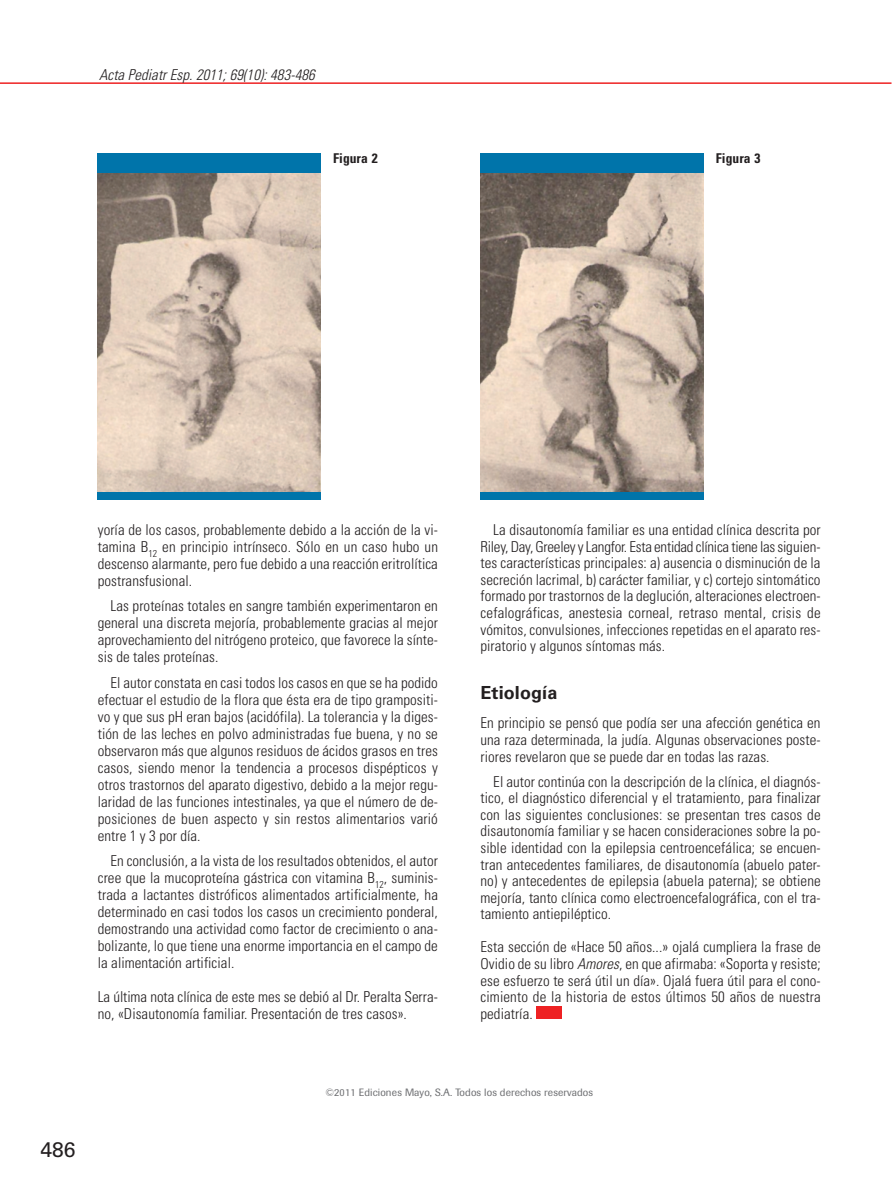
<style>
.page{position:relative;width:893px;height:1191px;background:#fff}
.page>*{position:absolute;margin:0;border:0;box-sizing:border-box;transform-origin:0 0}
.t1{font:21px "Univers LT Std";color:#231f20}
.t2{font:700 18px "Univers LT Std";letter-spacing:.005em;color:#231f20}
.t3{font:300 condensed 15px/17px "Univers LT Std";letter-spacing:.005em;color:#231f20;text-align:justify}
.t4{font:italic 300 condensed 15px "Univers LT Std";letter-spacing:.005em;color:#231f20}
.t5{font:700 condensed 13.5px "Univers LT Std";letter-spacing:.005em;color:#231f20}
.t6{font:10.5px "Imago";letter-spacing:.01em;color:#6c6d70}
.s1{font-style:italic}
</style>
<div class="page">
<hr style="left:0;top:82px;width:891px;height:2px;background:#ee2123">
<div style="left:536px;top:1006px;width:26px;height:12px;background:#ee2123"></div>
<img style="left:98px;top:173px;width:223px;height:318px">
<div style="left:98px;top:153px;width:223px;height:20px;background:#0074aa"></div>
<div style="left:98px;top:491px;width:223px;height:8px;background:#0074aa"></div>
<img style="left:480px;top:173px;width:223px;height:318px">
<div style="left:480px;top:153px;width:223px;height:20px;background:#0074aa"></div>
<div style="left:480px;top:491px;width:223px;height:8px;background:#0074aa"></div>
<p class="t4" style="left:99px;top:67px;width:217px">Acta Pediatr Esp. 2011; 69(10): 483-486</p>
<p class="t5" style="left:333px;top:152px;width:46px">Figura 2</p>
<p class="t5" style="left:716px;top:152px;width:46px">Figura 3</p>
<p class="t3" style="left:98px;top:522px;width:342px">yoría de los casos, probablemente debido a la acción de la vi&shy;tamina B<sub>12</sub> en principio intrínseco. Sólo en un caso hubo un descenso alarmante, pero fue debido a una reacción eritrolítica postransfusional.</p>
<p class="t3" style="left:98px;top:598px;width:342px;text-indent:13px">Las proteínas totales en sangre también experimentaron en general una discreta mejoría, probablemente gracias al mejor aprovechamiento del nitrógeno proteico, que favorece la sínte&shy;sis de tales proteínas.</p>
<p class="t3" style="left:98px;top:675px;width:342px;text-indent:13px">El autor constata en casi todos los casos en que se ha podido efectuar el estudio de la flora que ésta era de tipo grampositi&shy;vo y que sus pH eran bajos (acidófila). La tolerancia y la diges&shy;tión de las leches en polvo administradas fue buena, y no se observaron más que algunos residuos de ácidos grasos en tres casos, siendo menor la tendencia a procesos dispépticos y otros trastornos del aparato digestivo, debido a la mejor regu&shy;laridad de las funciones intestinales, ya que el número de de&shy;posiciones de buen aspecto y sin restos alimentarios varió entre 1 y 3 por día.</p>
<p class="t3" style="left:98px;top:853px;width:342px;text-indent:13px">En conclusión, a la vista de los resultados obtenidos, el autor cree que la mucoproteína gástrica con vitamina B<sub>12</sub>, suminis&shy;trada a lactantes distróficos alimentados artificialmente, ha determinado en casi todos los casos un crecimiento ponderal, demostrando una actividad como factor de crecimiento o ana&shy;bolizante, lo que tiene una enorme importancia en el campo de la alimentación artificial.</p>
<p class="t3" style="left:98px;top:988px;width:342px">La última nota clínica de este mes se debió al Dr. Peralta Serra&shy;no, «Disautonomía familiar. Presentación de tres casos».</p>
<p class="t3" style="left:480px;top:522px;width:342px;line-height:16.5px;text-indent:13px">La disautonomía familiar es una entidad clínica descrita por Riley, Day, Greeley y Langfor. Esta entidad clínica tiene las siguien&shy;tes características principales: a) ausencia o disminución de la secreción lacrimal, b) carácter familiar, y c) cortejo sintomático formado por trastornos de la deglución, alteraciones electroen&shy;cefalográficas, anestesia corneal, retraso mental, crisis de vómitos, convulsiones, infecciones repetidas en el aparato res&shy;piratorio y algunos síntomas más.</p>
<p class="t2" style="left:480px;top:684px;width:78px">Etiología</p>
<p class="t3" style="left:480px;top:715px;width:342px;line-height:16.5px">En principio se pensó que podía ser una afección genética en una raza determinada, la judía. Algunas observaciones poste&shy;riores revelaron que se puede dar en todas las razas.</p>
<p class="t3" style="left:480px;top:774px;width:342px;line-height:16.5px;text-indent:13px">El autor continúa con la descripción de la clínica, el diagnós&shy;tico, el diagnóstico diferencial y el tratamiento, para finalizar con las siguientes conclusiones: se presentan tres casos de disautonomía familiar y se hacen consideraciones sobre la po&shy;sible identidad con la epilepsia centroencefálica; se encuen&shy;tran antecedentes familiares, de disautonomía (abuelo pater&shy;no) y antecedentes de epilepsia (abuela paterna); se obtiene mejoría, tanto clínica como electroencefalográfica, con el tra&shy;tamiento antiepiléptico.</p>
<p class="t3" style="left:480px;top:939px;width:342px;line-height:16.5px">Esta sección de «Hace 50 años...» ojalá cumpliera la frase de Ovidio de su libro <span class="s1">Amores</span>, en que afirmaba: «Soporta y resiste; ese esfuerzo te será útil un día». Ojalá fuera útil para el cono&shy;cimiento de la historia de estos últimos 50 años de nuestra pediatría.</p>
<h1 class="t1" style="left:40px;top:1139px;width:37px">486</h1>
<p class="t6" style="left:325px;top:1088px;width:269px">©2011 Ediciones Mayo, S.A. Todos los derechos reservados</p>
</div>
